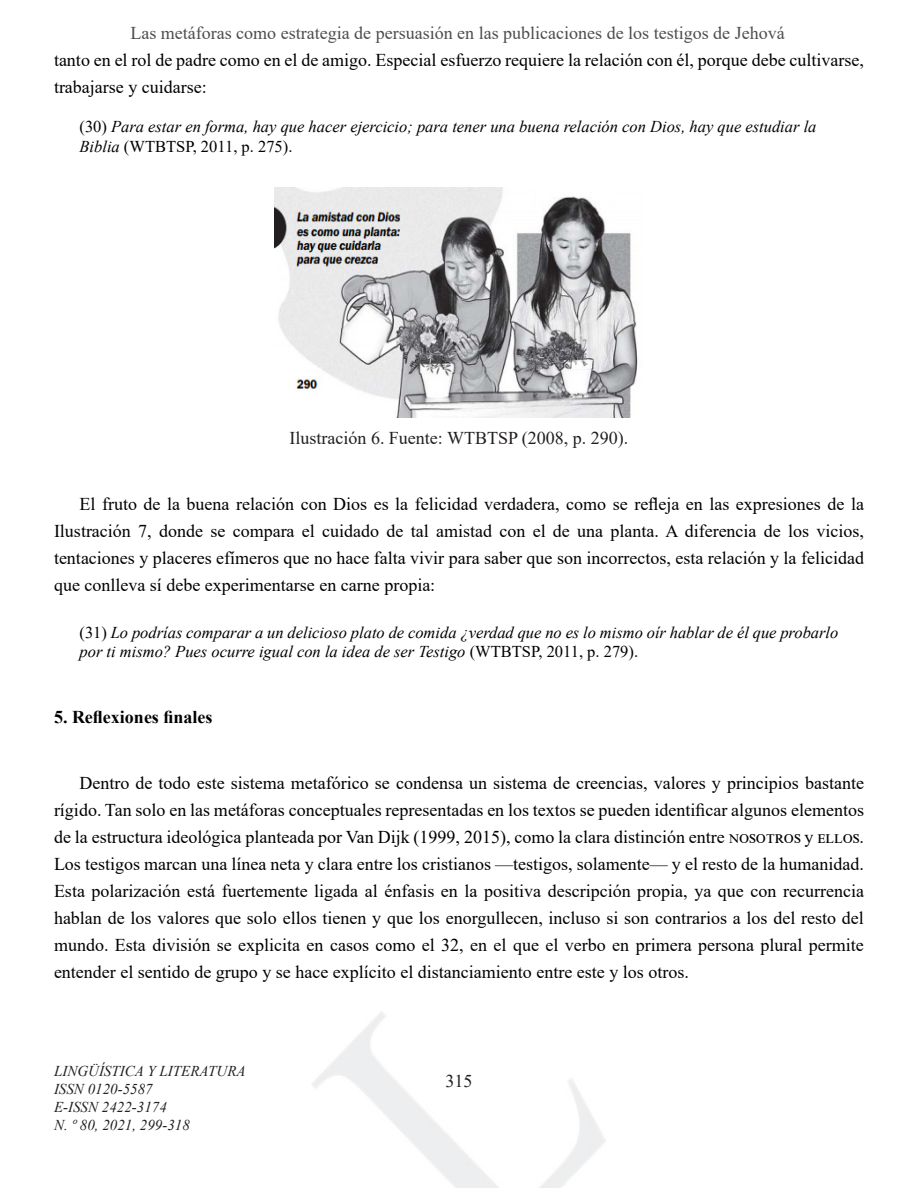
<style>
.page{position:relative;width:918px;height:1188px;background:#fff}
.page>*{position:absolute;margin:0;border:0;box-sizing:border-box;transform-origin:0 0}
.Cuerpo{font:18px/27px "Times New Roman";color:#000;text-align:justify}
.t1{font:18px "Times New Roman";color:#4d4d4d}
.t2{font:18px "Times New Roman";color:#231f20}
.Cuerpo-2{font:700 18px "Times New Roman";color:#000}
.Cuerpo-3{font:italic 16.5px/19.5px "Times New Roman";color:#000}
.t3{font:italic 15px/18px "Times New Roman";color:#231f20}
.s1{font-style:normal}
</style>
<div class="page">
<img style="left:274px;top:188px;width:364px;height:229px">
<p class="t1" style="left:130px;top:20px;width:656px">Las metáforas como estrategia de persuasión en las publicaciones de los testigos de Jehová</p>
<p class="Cuerpo" style="left:54px;top:46px;width:812px">tanto en el rol de padre como en el de amigo. Especial esfuerzo requiere la relación con él, porque debe cultivarse, trabajarse y cuidarse:</p>
<p class="Cuerpo-3" style="left:80px;top:117px;width:739px"><span class="s1">(30)</span> Para estar en forma, hay que hacer ejercicio; para tener una buena relación con Dios, hay que estudiar la<br>Biblia <span class="s1">(WTBTSP, 2011, p. 275).</span></p>
<p class="t2" style="left:290px;top:426px;width:340px">Ilustración 6. Fuente: WTBTSP (2008, p. 290).</p>
<p class="Cuerpo" style="left:54px;top:490px;width:812px;text-indent:26px">El fruto de la buena relación con Dios es la felicidad verdadera, como se refleja en las expresiones de la Ilustración 7, donde se compara el cuidado de tal amistad con el de una planta. A diferencia de los vicios, tentaciones y placeres efímeros que no hace falta vivir para saber que son incorrectos, esta relación y la felicidad que conlleva sí debe experimentarse en carne propia:</p>
<p class="Cuerpo-3" style="left:80px;top:622px;width:760px"><span class="s1">(31)</span> Lo podrías comparar a un delicioso plato de comida ¿verdad que no es lo mismo oír hablar de él que probarlo por ti mismo? Pues ocurre igual con la idea de ser Testigo <span class="s1">(WTBTSP, 2011, p. 279).</span></p>
<p class="Cuerpo-2" style="left:54px;top:704px;width:160px">5. Reflexiones finales</p>
<p class="Cuerpo" style="left:54px;top:769px;width:812px;text-indent:26px">Dentro de todo este sistema metafórico se condensa un sistema de creencias, valores y principios bastante rígido. Tan solo en las metáforas conceptuales representadas en los textos se pueden identificar algunos elementos de la estructura ideológica planteada por Van Dijk (1999, 2015), como la clara distinción entre nosotros y ellos.<br>Los testigos marcan una línea neta y clara entre los cristianos —testigos, solamente— y el resto de la humanidad.<br>Esta polarización está fuertemente ligada al énfasis en la positiva descripción propia, ya que con recurrencia hablan de los valores que solo ellos tienen y que los enorgullecen, incluso si son contrarios a los del resto del mundo. Esta división se explicita en casos como el 32, en el que el verbo en primera persona plural permite entender el sentido de grupo y se hace explícito el distanciamiento entre este y los otros.</p>
<p class="t3" style="left:54px;top:1061px;width:193px">LINGÜÍSTICA Y LITERATURA<br>ISSN 0120-5587<br>E-ISSN 2422-3174<br>N. º 80, 2021, 299-318</p>
<p class="t2" style="left:446px;top:1068px;width:28px">315</p>
</div>
